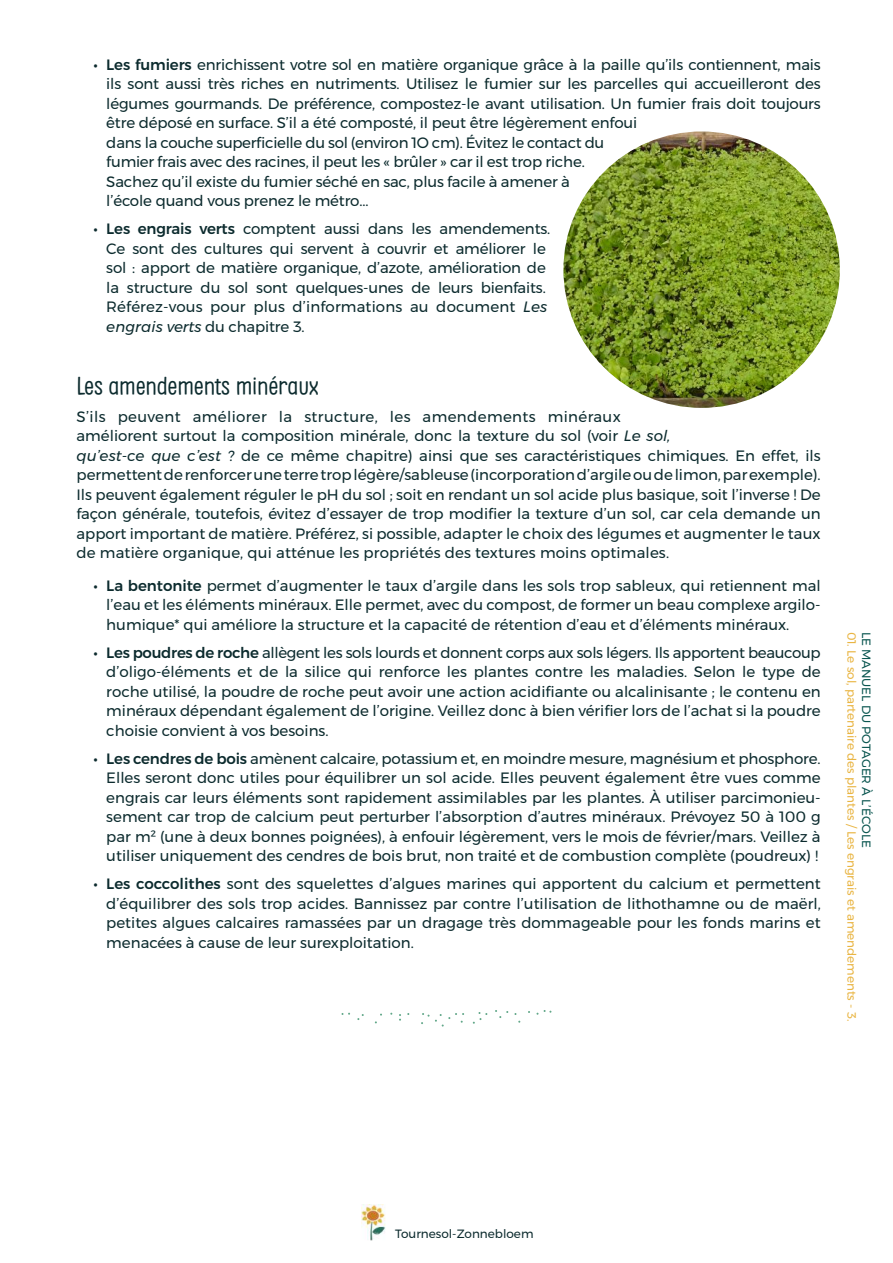
<style>
.page{position:relative;width:893px;height:1263px;background:#fff}
.page>*{position:absolute;margin:0;border:0;box-sizing:border-box;transform-origin:0 0}
.t1{font:24px "Clambake October Six";letter-spacing:-.01em;color:#0c2b2e}
.t2{font:15px/19.5px "Montserrat";color:#0c2b2e;text-align:justify}
.t3{font:12px "Montserrat";color:#e9b543}
.t4{font:12px "Montserrat";color:#0a5650}
.t5{font:12px "Montserrat";color:#0c2b2e}
.s1{font-weight:500}
.s2{font-style:italic}
</style>
<div class="page">
<img style="left:362px;top:1205px;width:24px;height:36px">
<svg style="left:495px;top:1010px;width:13px;height:8px"></svg>
<svg style="left:357px;top:1014px;width:7px;height:6px"></svg>
<svg style="left:473px;top:1012px;width:14px;height:12px"></svg>
<svg style="left:421px;top:1013px;width:43px;height:13px"></svg>
<img style="left:563px;top:131px;width:277px;height:277px;border-radius:138px">
<p class="t2" style="left:106px;top:55px;width:716px;text-align:left;text-indent:-13px"><span class="s1">• Les fumiers</span> enrichissent votre sol en matière organique grâce à la paille qu’ils contiennent, mais ils sont aussi très riches en nutriments. Utilisez le fumier sur les parcelles qui accueilleront des légumes gourmands. De préférence, compostez-le avant utilisation. Un fumier frais doit toujours être déposé en surface. S’il a été composté, il peut être légèrement enfoui<br>dans la couche superficielle du sol (environ 1O cm). Évitez le contact du<br>fumier frais avec des racines, il peut les « brûler » car il est trop riche.<br>Sachez qu’il existe du fumier séché en sac, plus facile à amener à<br>l’école quand vous prenez le métro...</p>
<p class="t2" style="left:106px;top:219px;width:445px;text-align:left;text-indent:-13px"><span class="s1">• Les engrais verts</span> comptent aussi dans les amendements.<br>Ce sont des cultures qui servent à couvrir et améliorer le sol : apport de matière organique, d’azote, amélioration de la structure du sol sont quelques-unes de leurs bienfaits.<br>Référez-vous pour plus d’informations au document <span class="s2">Les engrais verts</span> du chapitre 3.</p>
<h1 class="t1" style="left:77px;top:372px;width:244px">Les amendements minéraux</h1>
<p class="t2" style="left:77px;top:407px;width:746px;text-align:left">S’ils peuvent améliorer la structure, les amendements minéraux<br>améliorent surtout la composition minérale, donc la texture du sol (voir <span class="s2">Le sol,<br>qu’est-ce que c’est ?</span> de ce même chapitre) ainsi que ses caractéristiques chimiques. En effet, ils permettent de renforcer une terre trop légère/sableuse (incorporation d’argile ou de limon, par exemple).<br>Ils peuvent également réguler le pH du sol ; soit en rendant un sol acide plus basique, soit l’inverse ! De façon générale, toutefois, évitez d’essayer de trop modifier la texture d’un sol, car cela demande un apport important de matière. Préférez, si possible, adapter le choix des légumes et augmenter le taux de matière organique, qui atténue les propriétés des textures moins optimales.</p>
<p class="t2" style="left:106px;top:575px;width:716px;text-indent:-13px"><span class="s1">• La bentonite</span> permet d’augmenter le taux d’argile dans les sols trop sableux, qui retiennent mal l’eau et les éléments minéraux. Elle permet, avec du compost, de former un beau complexe argilo&shy;humique* qui améliore la structure et la capacité de rétention d’eau et d’éléments minéraux.</p>
<p class="t2" style="left:106px;top:642px;width:716px;text-indent:-13px"><span class="s1">• Les poudres de roche</span> allègent les sols lourds et donnent corps aux sols légers. Ils apportent beaucoup d’oligo-éléments et de la silice qui renforce les plantes contre les maladies. Selon le type de roche utilisé, la poudre de roche peut avoir une action acidifiante ou alcalinisante ; le contenu en minéraux dépendant également de l’origine. Veillez donc à bien vérifier lors de l’achat si la poudre choisie convient à vos besoins.</p>
<p class="t2" style="left:106px;top:748px;width:716px;text-indent:-13px"><span class="s1">• Les cendres de bois</span> amènent calcaire, potassium et, en moindre mesure, magnésium et phosphore.<br>Elles seront donc utiles pour équilibrer un sol acide. Elles peuvent également être vues comme engrais car leurs éléments sont rapidement assimilables par les plantes. À utiliser parcimonieu&shy;sement car trop de calcium peut perturber l’absorption d’autres minéraux. Prévoyez 50 à 100 g par m² (une à deux bonnes poignées), à enfouir légèrement, vers le mois de février/mars. Veillez à utiliser uniquement des cendres de bois brut, non traité et de combustion complète (poudreux) !</p>
<p class="t2" style="left:106px;top:874px;width:716px;text-indent:-13px"><span class="s1">• Les coccolithes</span> sont des squelettes d’algues marines qui apportent du calcium et permettent d’équilibrer des sols trop acides. Bannissez par contre l’utilisation de lithothamne ou de maërl, petites algues calcaires ramassées par un dragage très dommageable pour les fonds marins et menacées à cause de leur surexploitation.</p>
<p class="t3" style="left:861px;top:631px;width:391px;rotate:90deg">01. Le sol, partenaire des plantes / Les engrais et amendements - 3.</p>
<p class="t4" style="left:876px;top:631px;width:218px;rotate:90deg">LE MANUEL DU POTAGER À L’ÉCOLE</p>
<p class="t5" style="left:395px;top:1225px;width:140px">Tournesol-Zonnebloem</p>
</div>
